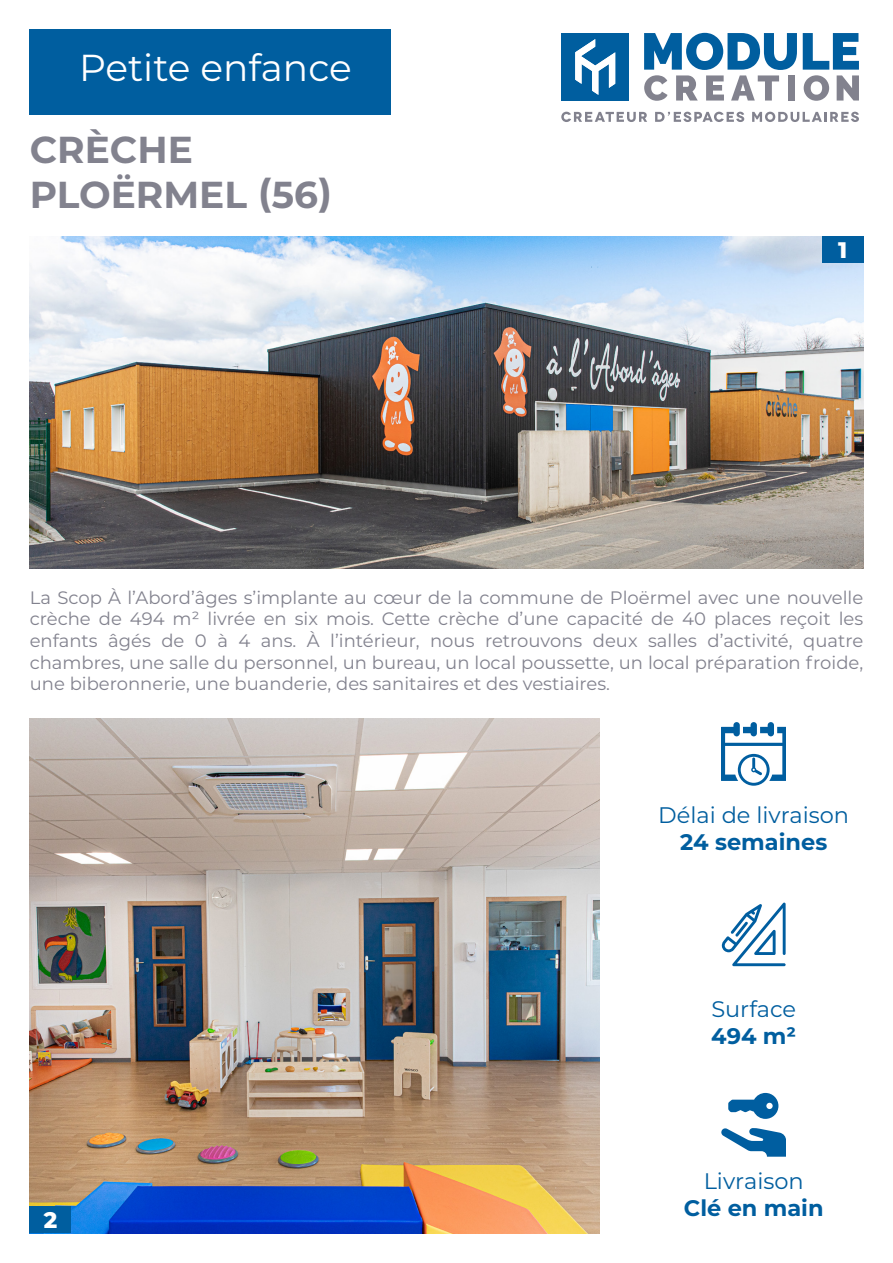
<style>
.page{position:relative;width:893px;height:1263px;background:#fff}
.page>*{position:absolute;margin:0;border:0;box-sizing:border-box;transform-origin:0 0}
.t1{font:700 37.5px/45px "Montserrat";color:#82828e}
.t2{font:37.5px "Montserrat";color:#fff}
.t3{font:22.5px/27px "Montserrat";color:#005e9f;text-align:center}
.t4{font:800 22.5px "Montserrat";color:#fff}
.t5{font:18px/21.6px "Montserrat";color:#82828e;text-align:justify}
.s1{font-weight:700}
</style>
<div class="page">
<svg style="left:561px;top:112px;width:86px;height:10px"></svg>
<svg style="left:655px;top:112px;width:89px;height:10px"></svg>
<svg style="left:752px;top:112px;width:107px;height:10px"></svg>
<svg style="left:644px;top:33px;width:153px;height:68px"></svg>
<svg style="left:803px;top:33px;width:56px;height:68px"></svg>
<div style="left:561px;top:33px;width:68px;height:67px;background:#005e9f"></div>
<svg style="left:575px;top:39px;width:40px;height:56px"></svg>
<div style="left:30px;top:30px;width:361px;height:85px;background:#005e9f"></div>
<img style="left:30px;top:236px;width:833px;height:333px">
<svg style="left:722px;top:902px;width:64px;height:64px"></svg>
<svg style="left:722px;top:722px;width:64px;height:64px"></svg>
<div style="left:822px;top:236px;width:41px;height:27px;background:#005e9f"></div>
<img style="left:30px;top:719px;width:570px;height:514px">
<div style="left:30px;top:1206px;width:41px;height:27px;background:#005e9f"></div>
<svg style="left:722px;top:1093px;width:64px;height:64px"></svg>
<p class="t2" style="left:79px;top:42px;width:274px">Petite enfance</p>
<p class="t1" style="left:30px;top:125px;width:304px">CRÈCHE<br>PLOËRMEL (56)</p>
<p class="t4" style="left:838px;top:233px;width:11px">1</p>
<p class="t5" style="left:30px;top:586px;width:835px">La Scop À l’Abord’âges s’implante au cœur de la commune de Ploërmel avec une nouvelle crèche de 494 m² livrée en six mois. Cette crèche d’une capacité de 40 places reçoit les enfants âgés de 0 à 4 ans. À l’intérieur, nous retrouvons deux salles d’activité, quatre chambres, une salle du personnel, un bureau, un local poussette, un local préparation froide, une biberonnerie, une buanderie, des sanitaires et des vestiaires.</p>
<p class="t3" style="left:658px;top:801px;width:192px">Délai de livraison<br><span class="s1">24 semaines</span></p>
<p class="t4" style="left:44px;top:1204px;width:15px">2</p>
<p class="t3" style="left:711px;top:994px;width:86px;text-align:left">Surface<br><span class="s1">494 m²</span></p>
<p class="t3" style="left:684px;top:1167px;width:141px">Livraison<br><span class="s1">Clé en main</span></p>
</div>
